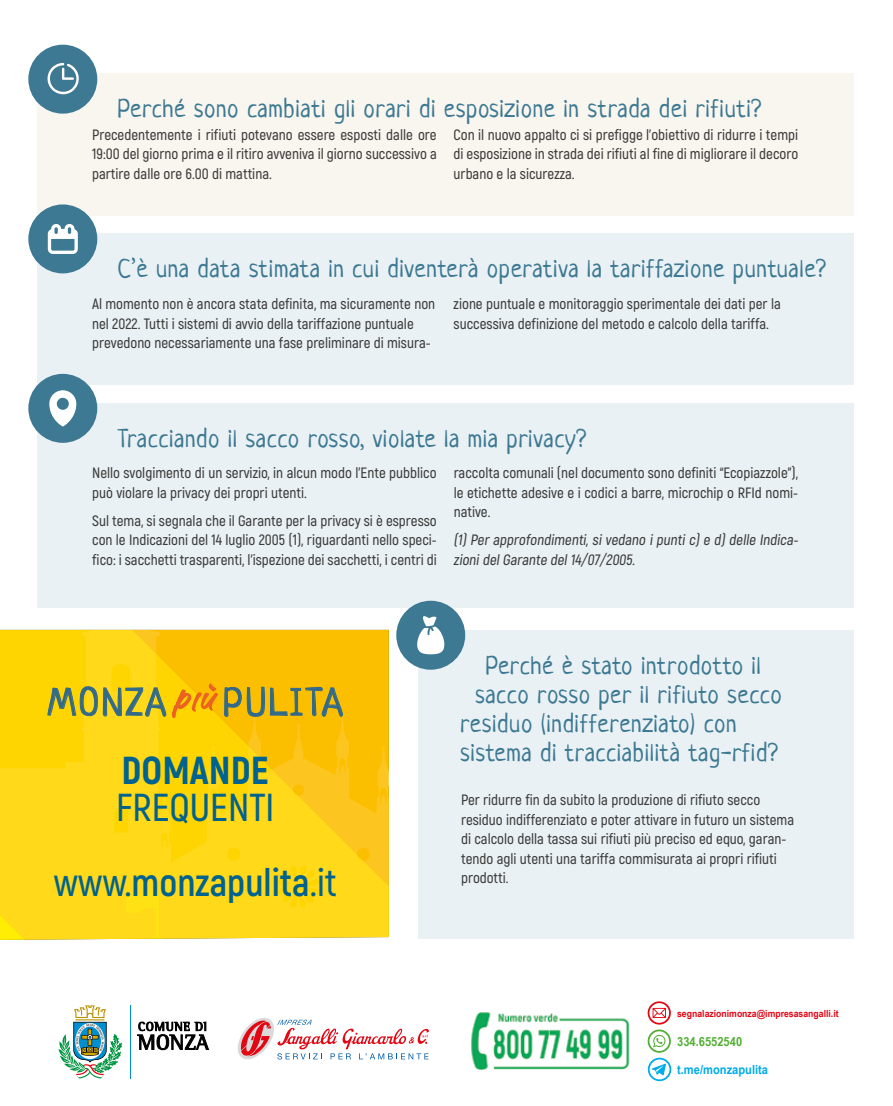
<style>
.page{position:relative;width:893px;height:1106px;background:#fff}
.page>*{position:absolute;margin:0;border:0;box-sizing:border-box;transform-origin:0 0}
.t1{font:600 39px "Akrobat";color:#00628e}
.t2{font:800 39px "Akrobat";color:#00628e}
.t3{font:700 38.7px "Akrobat";color:#00628e}
.t4{font:38.7px "Neucha";letter-spacing:.075em;color:#336a89}
.t5{font:25.5px "Neucha";letter-spacing:.025em;color:#3d7992}
.t6{font:600 15px/19.5px "Akrobat";color:#3c3c3b}
.t7{font:700 12.6px "Arial Narrow";color:#00ace9;scale:1.08 1}
.t8{font:700 12.6px "Arial Narrow";color:#52ae32;scale:1.08 1}
.t9{font:700 9.75px "Arial Narrow";color:#e30613;scale:1.08 1}
.s1{font-weight:600}
</style>
<div class="page">
<svg style="left:0;top:630px;width:389px;height:309px;background:#fed814"></svg>
<svg style="left:0;top:894px;width:24px;height:46px"></svg>
<svg style="left:132px;top:630px;width:257px;height:256px;background:#fdcc0c"></svg>
<svg style="left:126px;top:891px;width:40px;height:47px;background:#fedc17"></svg>
<svg style="left:47px;top:683px;width:171px;height:35px;background:#e4be1b"></svg>
<svg style="left:224px;top:686px;width:120px;height:31px;background:#d8af18"></svg>
<div style="left:37px;top:74px;width:816px;height:142px;background:#f9f5ef"></div>
<div style="left:28px;top:45px;width:69px;height:69px;background:#3d7992;border-radius:50%"></div>
<svg style="left:47px;top:63px;width:32px;height:31px"></svg>
<div style="left:37px;top:403px;width:816px;height:205px;background:#eaf1f5"></div>
<div style="left:37px;top:233px;width:816px;height:152px;background:#eaf1f5"></div>
<div style="left:28px;top:374px;width:69px;height:69px;background:#3d7992;border-radius:50%"></div>
<svg style="left:49px;top:390px;width:27px;height:36px"></svg>
<div style="left:28px;top:204px;width:69px;height:69px;background:#3d7992;border-radius:50%"></div>
<svg style="left:48px;top:224px;width:30px;height:30px"></svg>
<div style="left:418px;top:630px;width:435px;height:308px;background:#eaf1f5"></div>
<div style="left:396px;top:600px;width:69px;height:69px;background:#3d7992;border-radius:50%"></div>
<svg style="left:417px;top:616px;width:27px;height:38px"></svg>
<img style="left:471px;top:1012px;width:159px;height:58px">
<svg style="left:237px;top:1018px;width:192px;height:41px"></svg>
<svg style="left:59px;top:1005px;width:63px;height:74px"></svg>
<svg style="left:137px;top:1021px;width:72px;height:30px"></svg>
<hr style="left:130px;top:1005px;width:1px;height:73px;background:#0090d2">
<svg style="left:648px;top:1001px;width:23px;height:80px"></svg>
<h3 class="t5" style="left:118px;top:93px;width:645px">Perché sono cambiati gli orari di esposizione in strada dei rifiuti?</h3>
<p class="t6" style="left:92px;top:125px;width:346px;text-align:justify">Precedentemente i rifiuti potevano essere esposti dalle ore 19:00 del giorno prima e il ritiro avveniva il giorno successivo a partire dalle ore 6.00 di mattina.</p>
<p class="t6" style="left:454px;top:125px;width:346px;text-align:justify">Con il nuovo appalto ci si prefigge l’obiettivo di ridurre i tempi di esposizione in strada dei rifiuti al fine di migliorare il decoro urbano e la sicurezza.</p>
<h3 class="t5" style="left:118px;top:253px;width:710px">C’è una data stimata in cui diventerà operativa la tariffazione puntuale?</h3>
<p class="t6" style="left:92px;top:294px;width:345px">Al momento non è ancora stata definita, ma sicuramente non nel 2022. Tutti i sistemi di avvio della tariffazione puntuale prevedono necessariamente una fase preliminare di misura-</p>
<p class="t6" style="left:454px;top:294px;width:329px">zione puntuale e monitoraggio sperimentale dei dati per la successiva definizione del metodo e calcolo della tariffa.</p>
<h3 class="t5" style="left:118px;top:422px;width:470px">Tracciando il sacco rosso, violate la mia privacy?</h3>
<p class="t6" style="left:92px;top:463px;width:346px">Nello svolgimento di un servizio, in alcun modo l’Ente pubblico può violare la privacy dei propri utenti.</p>
<p class="t6" style="left:92px;top:511px;width:346px;text-align:justify">Sul tema, si segnala che il Garante per la privacy si è espresso con le Indicazioni del 14 luglio 2005 (1), riguardanti nello speci&shy;fico: i sacchetti trasparenti, l’ispezione dei sacchetti, i centri di</p>
<p class="t6" style="left:454px;top:463px;width:346px;text-align:justify">raccolta comunali (nel documento sono definiti “Ecopiazzole”), le etichette adesive e i codici a barre, microchip o RFId nomi&shy;native.</p>
<p class="t6" style="left:454px;top:530px;width:349px">(1) Per approfondimenti, si vedano i punti c) e d) delle Indica&shy;zionidelGarante del14/07/2005.</p>
<h2 class="t4" style="left:48px;top:678px;width:119px">MONZA</h2>
<h2 class="t4" style="left:223px;top:678px;width:121px">PULITA</h2>
<h1 class="t2" style="left:122px;top:745px;width:149px">DOMANDE</h1>
<h1 class="t1" style="left:116px;top:783px;width:160px">FREQUENTI</h1>
<h2 class="t3" style="left:54px;top:858px;width:285px"><span class="s1">www.</span>monzapulita<span class="s1">.it</span></h2>
<h3 class="t5" style="left:486px;top:649px;width:277px">Perché è stato introdotto il</h3>
<h3 class="t5" style="left:475px;top:678px;width:308px">sacco rosso per il rifiuto secco</h3>
<h3 class="t5" style="left:460px;top:707px;width:278px">residuo (indifferenziato) con</h3>
<h3 class="t5" style="left:460px;top:736px;width:319px">sistema di tracciabilità tag-rfid?</h3>
<p class="t6" style="left:461px;top:790px;width:335px">Per ridurre fin da subito la produzione di rifiuto secco residuo indifferenziato e poter attivare in futuro un sistema di calcolo della tassa sui rifiuti più preciso ed equo, garan&shy;tendo agli utenti una tariffa commisurata ai propri rifiuti prodotti.</p>
<p class="t9" style="left:677px;top:1005px;width:151px">segnalazionimonza@impresasangalli.it</p>
<p class="t8" style="left:677px;top:1031px;width:62px">334.6552540</p>
<p class="t7" style="left:677px;top:1060px;width:86px">t.me/monzapulita</p>
</div>
